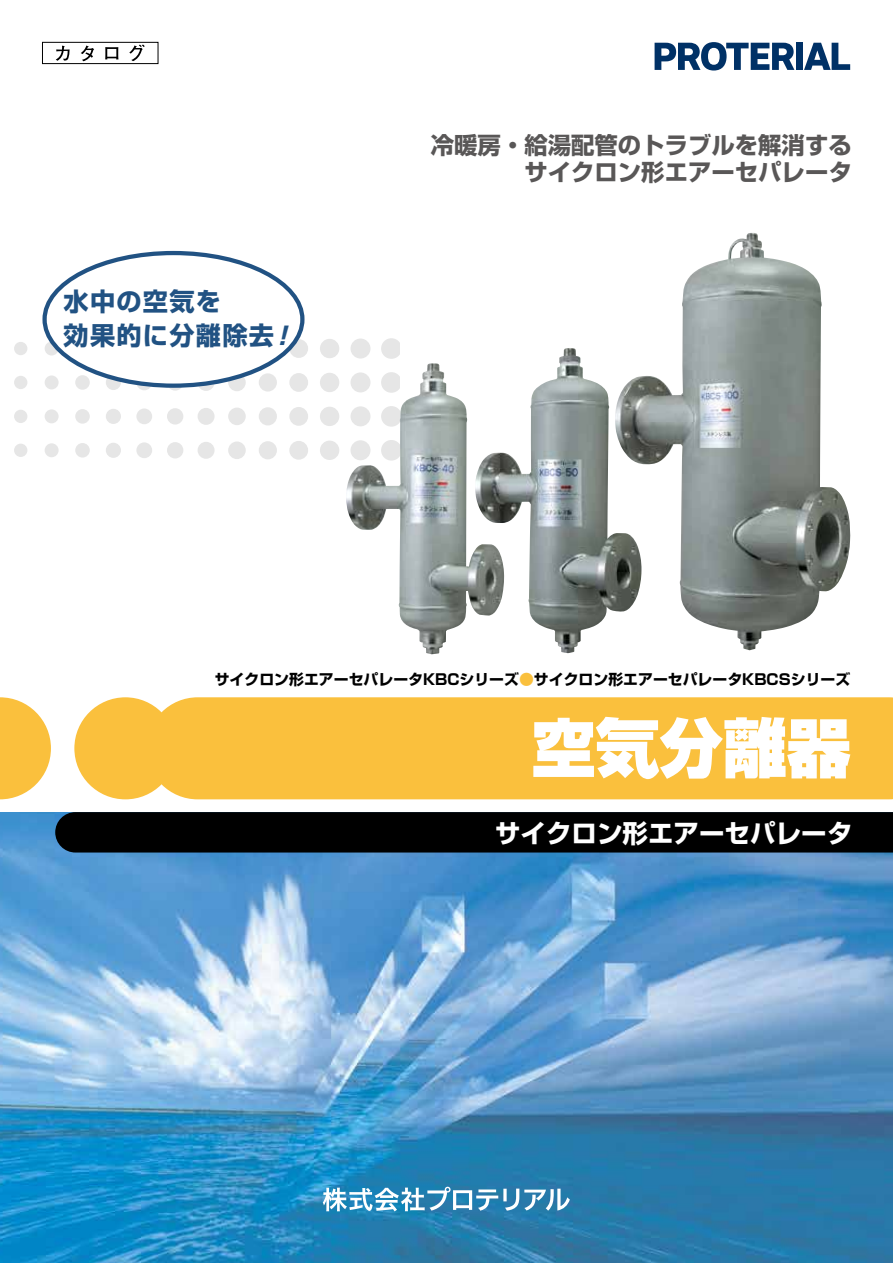
<style>
.page{position:relative;width:893px;height:1263px;background:#fff}
.page>*{position:absolute;margin:0;border:0;box-sizing:border-box;transform-origin:0 0}
.t1{font:900 63.75px "Shin Go Pro";color:#fff}
.t2{font:700 25.5px "Shin Go Pro";color:#fff}
.t3{font:700 25.2px/34.3px "Shin Go Pro";letter-spacing:.05em;color:#215283}
.t4{font:700 23.4px/27.6px "Shin Go Pro";color:#595757;text-align:right}
.t5{font:700 14.85px "Shin Go Pro";color:#000}
.s1{font-style:italic;font-size:24.75px}
.s2{color:#fac03d}
</style>
<div class="page">
<img style="left:0;top:812px;width:893px;height:451px">
<div style="left:55px;top:812px;width:838px;height:40px;background:#000"></div>
<svg style="left:0;top:697px;width:51px;height:102px"></svg>
<div style="left:74px;top:697px;width:102px;height:102px;background:#fac03d;border-radius:50%"></div>
<div style="left:147px;top:697px;width:746px;height:102px;background:#fac03d"></div>
<svg style="left:381px;top:338px;width:19px;height:21px"></svg>
<div style="left:350px;top:339px;width:20px;height:19px;background:#e6e6e6;border-radius:50%"></div>
<div style="left:320px;top:339px;width:19px;height:19px;background:#e6e6e6;border-radius:50%"></div>
<div style="left:289px;top:339px;width:19px;height:19px;background:#e6e6e6;border-radius:50%"></div>
<svg style="left:45px;top:342px;width:14px;height:13px"></svg>
<div style="left:14px;top:342px;width:13px;height:13px;background:#e6e6e6;border-radius:50%"></div>
<div style="left:320px;top:373px;width:19px;height:19px;background:#e6e6e6;border-radius:50%"></div>
<div style="left:289px;top:373px;width:19px;height:19px;background:#e6e6e6;border-radius:50%"></div>
<div style="left:259px;top:373px;width:18px;height:18px;background:#e6e6e6;border-radius:50%"></div>
<svg style="left:228px;top:374px;width:18px;height:17px"></svg>
<div style="left:198px;top:374px;width:17px;height:17px;background:#e6e6e6;border-radius:50%"></div>
<div style="left:167px;top:374px;width:16px;height:17px;background:#e6e6e6;border-radius:50%"></div>
<div style="left:136px;top:375px;width:16px;height:15px;background:#e6e6e6;border-radius:50%"></div>
<svg style="left:106px;top:375px;width:15px;height:15px"></svg>
<div style="left:75px;top:375px;width:15px;height:15px;background:#e6e6e6;border-radius:50%"></div>
<div style="left:45px;top:375px;width:14px;height:14px;background:#e6e6e6;border-radius:50%"></div>
<div style="left:14px;top:376px;width:13px;height:13px;background:#e6e6e6;border-radius:50%"></div>
<div style="left:320px;top:407px;width:19px;height:19px;background:#e6e6e6;border-radius:50%"></div>
<div style="left:289px;top:407px;width:19px;height:19px;background:#e6e6e6;border-radius:50%"></div>
<div style="left:259px;top:407px;width:18px;height:18px;background:#e6e6e6;border-radius:50%"></div>
<div style="left:228px;top:408px;width:18px;height:17px;background:#e6e6e6;border-radius:50%"></div>
<div style="left:198px;top:408px;width:17px;height:17px;background:#e6e6e6;border-radius:50%"></div>
<div style="left:167px;top:408px;width:16px;height:17px;background:#e6e6e6;border-radius:50%"></div>
<div style="left:136px;top:408px;width:16px;height:16px;background:#e6e6e6;border-radius:50%"></div>
<div style="left:106px;top:409px;width:15px;height:15px;background:#e6e6e6;border-radius:50%"></div>
<div style="left:75px;top:409px;width:15px;height:15px;background:#e6e6e6;border-radius:50%"></div>
<div style="left:45px;top:409px;width:14px;height:14px;background:#e6e6e6;border-radius:50%"></div>
<div style="left:14px;top:410px;width:13px;height:13px;background:#e6e6e6;border-radius:50%"></div>
<div style="left:320px;top:441px;width:19px;height:19px;background:#e6e6e6;border-radius:50%"></div>
<div style="left:289px;top:441px;width:19px;height:19px;background:#e6e6e6;border-radius:50%"></div>
<div style="left:259px;top:441px;width:18px;height:18px;background:#e6e6e6;border-radius:50%"></div>
<div style="left:228px;top:441px;width:18px;height:18px;background:#e6e6e6;border-radius:50%"></div>
<div style="left:198px;top:442px;width:17px;height:17px;background:#e6e6e6;border-radius:50%"></div>
<div style="left:167px;top:442px;width:16px;height:16px;background:#e6e6e6;border-radius:50%"></div>
<div style="left:136px;top:442px;width:16px;height:16px;background:#e6e6e6;border-radius:50%"></div>
<div style="left:106px;top:443px;width:15px;height:15px;background:#e6e6e6;border-radius:50%"></div>
<div style="left:75px;top:443px;width:15px;height:15px;background:#e6e6e6;border-radius:50%"></div>
<div style="left:45px;top:443px;width:14px;height:14px;background:#e6e6e6;border-radius:50%"></div>
<div style="left:14px;top:444px;width:13px;height:13px;background:#e6e6e6;border-radius:50%"></div>
<div style="left:45px;top:253px;width:257px;height:133px;background:#fff;border-radius:50%"></div>
<div style="left:42px;top:251px;width:262px;height:137px;border:4px solid #215283;border-radius:50%"></div>
<img style="left:346px;top:364px;width:120px;height:290px">
<img style="left:475px;top:348px;width:140px;height:305px">
<img style="left:615px;top:233px;width:235px;height:417px">
<svg style="left:56px;top:46px;width:14px;height:15px"></svg>
<svg style="left:81px;top:46px;width:13px;height:15px"></svg>
<svg style="left:105px;top:47px;width:13px;height:12px"></svg>
<svg style="left:129px;top:44px;width:16px;height:17px"></svg>
<div style="left:42px;top:42px;width:116px;height:22px;border:1px solid #000"></div>
<div style="left:796px;top:43px;width:7px;height:27px;background:#003166"></div>
<svg style="left:655px;top:42px;width:139px;height:29px"></svg>
<svg style="left:804px;top:43px;width:46px;height:27px"></svg>
<svg style="left:323px;top:1187px;width:247px;height:24px"></svg>
<h3 class="t3" style="left:64px;top:282px;width:241px">水中の空気を<br>効果的に分離除去<span class="s1">！</span></h3>
<h3 class="t4" style="left:431px;top:128px;width:422px">冷暖房・給湯配管のトラブルを解消するサイクロン形エアーセパレータ</h3>
<p class="t5" style="left:215px;top:668px;width:637px">サイクロン形エアーセパレータKBCシリーズ<span class="s2">●</span>サイクロン形エアーセパレータKBCSシリーズ</p>
<h1 class="t1" style="left:532px;top:697px;width:320px">空気分離器</h1>
<h2 class="t2" style="left:495px;top:813px;width:359px">サイクロン形エアーセパレータ</h2>
</div>
